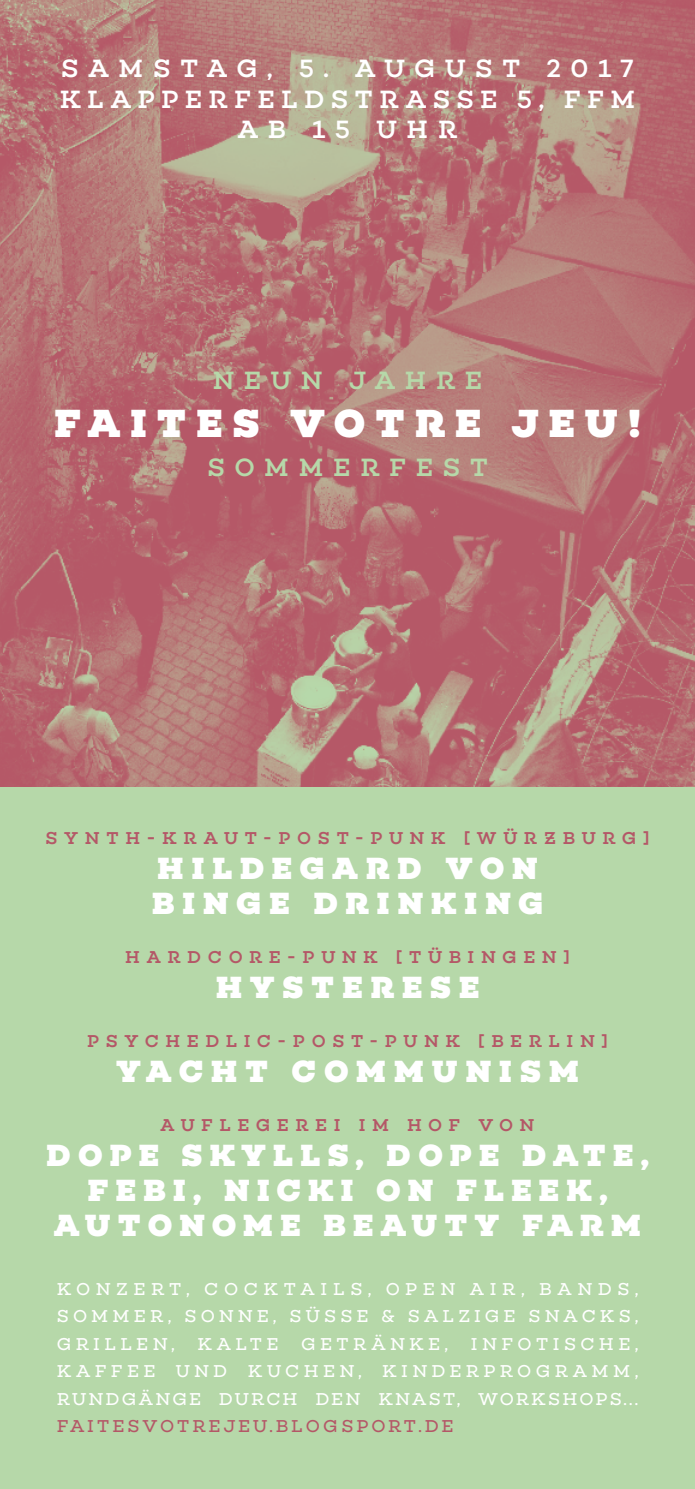
<style>
.page{position:relative;width:695px;height:1489px;background:#fff}
.page>*{position:absolute;margin:0;border:0;box-sizing:border-box;transform-origin:0 0}
.t1{font:800 40px "Choplin";letter-spacing:.255em;color:#fff}
.t2{font:800 31.25px/35px "Choplin";letter-spacing:.235em;color:#fff}
.t3{font:800 31.25px "Choplin";letter-spacing:.255em;color:#fff}
.t4{font:500 25.5px/30.5px "Choplin";letter-spacing:.28em;color:#fff;text-align:center}
.t5{font:500 25.5px "Choplin";letter-spacing:.385em;color:#b6d8a9}
.t6{font:17.5px/27.5px "Choplin";letter-spacing:.225em;color:#fff;text-align:justify}
.t7{font:500 17.5px "Choplin";letter-spacing:.375em;color:#b45767}
.t8{font:17.5px "Choplin";letter-spacing:.26em;color:#fff}
.s1{color:#b45767}
</style>
<div class="page">
<img style="left:0;top:0;width:694px;height:787px">
<div style="left:0;top:787px;width:694px;height:701px;background:#b6d8a9"></div>
<p class="t4" style="left:60px;top:53px;width:577px">SAMSTAG, 5. AUGUST 2017<br>KLAPPERFELDSTRASSE 5, FFM<br>AB 15 UHR</p>
<p class="t5" style="left:213px;top:365px;width:270px">NEUN JAHRE</p>
<p class="t1" style="left:54px;top:399px;width:588px">FAITES VOTRE JEU!</p>
<p class="t5" style="left:207px;top:453px;width:282px">SOMMERFEST</p>
<p class="t7" style="left:46px;top:827px;width:605px">SYNTH-KRAUT-POST-PUNK [WÜRZBURG]</p>
<p class="t2" style="left:152px;top:850px;width:393px">HILDEGARD VON<br>BINGE DRINKING</p>
<p class="t7" style="left:125px;top:946px;width:446px">HARDCORE-PUNK [TÜBINGEN]</p>
<p class="t3" style="left:216px;top:968px;width:265px">HYSTERESE</p>
<p class="t7" style="left:87px;top:1030px;width:522px">PSYCHEDLIC-POST-PUNK [BERLIN]</p>
<p class="t2" style="left:116px;top:1053px;width:464px">YACHT COMMUNISM</p>
<p class="t7" style="left:160px;top:1114px;width:375px">AUFLEGEREI IM HOF VON</p>
<p class="t2" style="left:46px;top:1137px;width:604px;text-align:center">DOPE SKYLLS, DOPE DATE,<br>FEBI, NICKI ON FLEEK,<br>AUTONOME BEAUTY FARM</p>
<p class="t6" style="left:57px;top:1274px;width:583px">KONZERT, COCKTAILS, OPEN AIR, BANDS, SOMMER, SONNE, SÜSSE &amp; SALZIGE SNACKS, GRILLEN,</p>
<p class="t6" style="left:197px;top:1329px;width:82px">KALTE</p>
<p class="t8" style="left:301px;top:1333px;width:148px">GETRÄNKE,</p>
<p class="t6" style="left:57px;top:1329px;width:583px;text-indent:414px">INFOTISCHE, KAFFEE UND KUCHEN, KINDERPROGRAMM, RUNDGÄNGE DURCH DEN KNAST, WORKSHOPS...<br><span class="s1">FAITESVOTREJEU.BLOGSPORT.DE</span></p>
</div>
